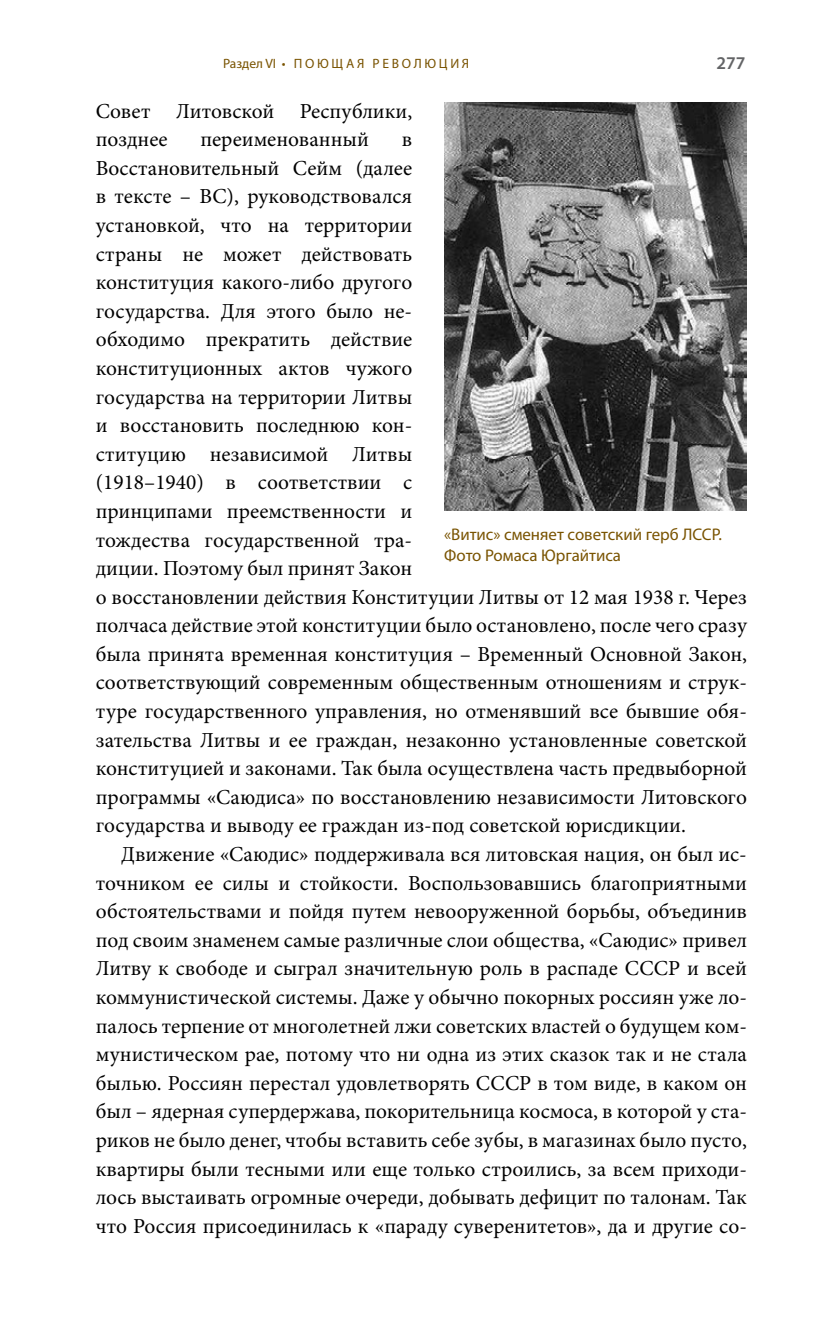
<style>
.page{position:relative;width:830px;height:1340px;background:#fff}
.page>*{position:absolute;margin:0;border:0;box-sizing:border-box;transform-origin:0 0}
.t1{font:21.38px/28.6px "Minion Pro";color:#000}
.t2{font:600 18px "Myriad Pro";color:#636466}
.t3{font:16.88px/20.2px "Myriad Pro";color:#795300}
.t4{font:13.5px "Myriad Pro";letter-spacing:.2em;color:#795300}
</style>
<div class="page">
<img style="left:444px;top:102px;width:302px;height:408px">
<p class="t4" style="left:223px;top:56px;width:248px">Раздел VI • ПОЮ ЩАЯ РЕВОЛЮ ЦИЯ</p>
<p class="t2" style="left:716px;top:51px;width:30px">277</p>
<p class="t1" style="left:96px;top:97px;width:318px">Совет Литовской Республики, позднее</p>
<p class="t1" style="left:200px;top:125px;width:170px">переименованный</p>
<p class="t1" style="left:96px;top:125px;width:652px;text-indent:306px">в<br>Восстановительный Сейм (далее<br>в тексте – ВС), руководствовался<br>установкой, что на территории<br>страны не может действовать<br>конституция какого-либо другого<br>государства. Для этого было не-<br>обходимо прекратить действие<br>конституционных актов чужого<br>государства на территории Литвы<br>и восстановить последнюю кон-<br>ституцию независимой Литвы<br>(1918–1940) в соответствии с<br>принципами преемственности и<br>тождества государственной тра-<br>диции. Поэтому был принят Закон<br>о восстановлении действия Конституции Литвы от 12 мая 1938 г. Через полчаса действие этой конституции было остановлено, после чего сразу была принята временная конституция – Временный Основной Закон, соответствующий современным общественным отношениям и струк&shy;туре государственного управления, но отменявший все бывшие обя&shy;зательства Литвы и ее граждан, незаконно установленные советской конституцией и законами. Так была осуществлена часть предвыборной программы «Саюдиса» по восстановлению независимости Литовского государства и выводу ее граждан из-под советской юрисдикции.</p>
<p class="t1" style="left:96px;top:840px;width:652px;text-align:justify;text-indent:26px">Движение «Саюдис» поддерживала вся литовская нация, он был ис&shy;точником ее силы и стойкости. Воспользовавшись благоприятными обстоятельствами и пойдя путем невооруженной борьбы, объединив под своим знаменем самые различные слои общества, «Саюдис» привел Литву к свободе и сыграл значительную роль в распаде СССР и всей коммунистической системы. Даже у обычно покорных россиян уже ло&shy;палось терпение от многолетней лжи советских властей о будущем ком&shy;мунистическом рае, потому что ни одна из этих сказок так и не стала былью. Россиян перестал удовлетворять СССР в том виде, в каком он был – ядерная супердержава, покорительница космоса, в которой у ста&shy;риков не было денег, чтобы вставить себе зубы, в магазинах было пусто, квартиры были тесными или еще только строились, за всем приходи&shy;лось выстаивать огромные очереди, добывать дефицит по талонам. Так что Россия присоединилась к «параду суверенитетов», да и другие со-</p>
<p class="t3" style="left:444px;top:524px;width:279px">«Витис» сменяет советский герб ЛССР.<br>Фото Ромаса Юргайтиса</p>
</div>
